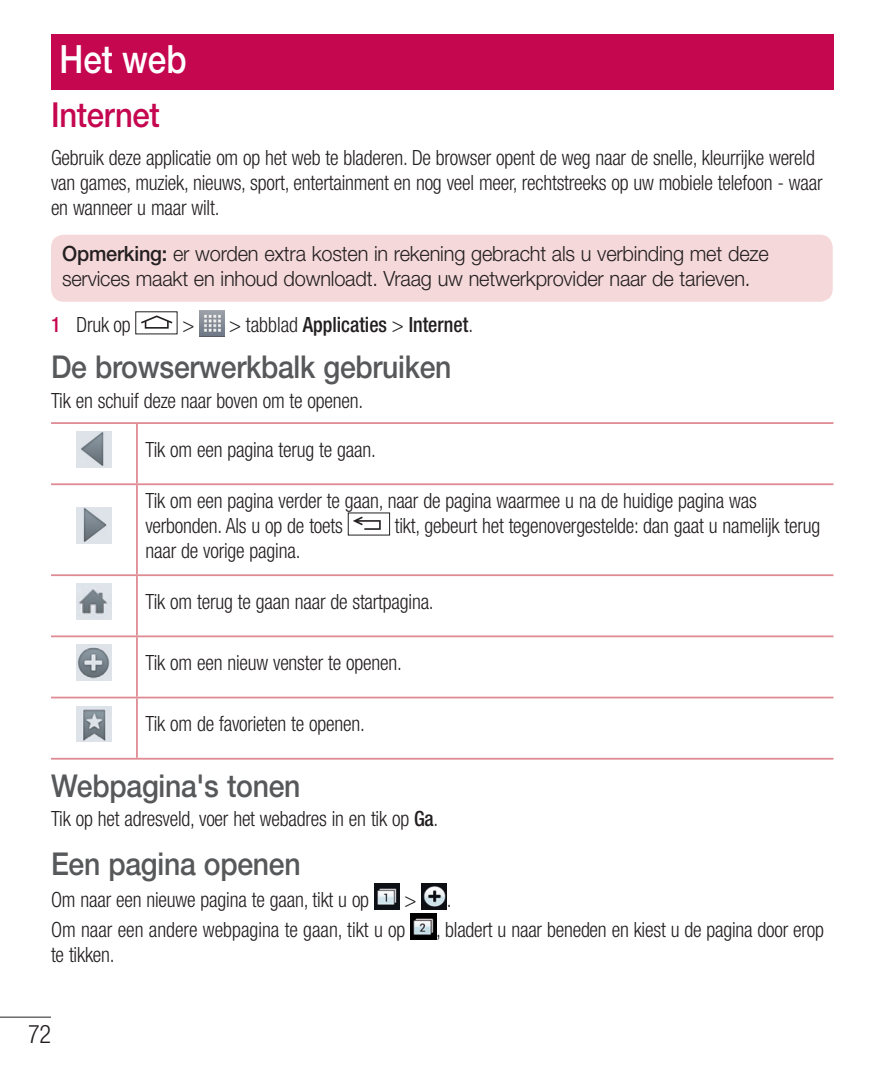
<style>
.page{position:relative;width:893px;height:1072px;background:#fff}
.page>*{position:absolute;margin:0;border:0;box-sizing:border-box;transform-origin:0 0}
.t1{font:500 39px "Helvetica Neue LT Pro";color:#fff;scale:.85 1}
.t2{font:500 34.5px "Helvetica Neue LT Pro";letter-spacing:-.01em;color:#c50750;scale:.9 1}
.t3{font:500 31.5px "Helvetica Neue LT Pro";letter-spacing:-.01em;color:#57585a;scale:.9 1}
.t4{font:300 condensed 25.5px "Helvetica Neue LT Pro";color:#231f20;scale:.95 1}
.t5{font:300 condensed 21px/25.2px "Helvetica Neue LT Pro";letter-spacing:-.01em;color:#231f20;scale:.95 1}
.t6{font:300 21px/25.2px "Helvetica Neue LT Pro";letter-spacing:-.01em;color:#231f20;scale:.95 1}
.t7{font:500 condensed 21px "Helvetica Neue LT Pro";color:#231f20;scale:.95 1}
.s1{font-weight:500}
.s2{font-weight:500;color:#c50750}
.s3{font-weight:300}
</style>
<div class="page">
<hr style="left:0;top:1016px;width:51px;height:1px;background:#231f20">
<div style="left:51px;top:34px;width:782px;height:55px;background:#c50750"></div>
<div style="left:51px;top:235px;width:782px;height:67px;background:#f5d8da;border-radius:13px"></div>
<svg style="left:141px;top:315px;width:32px;height:14px"></svg>
<img style="left:199px;top:310px;width:26px;height:26px">
<hr style="left:51px;top:422px;width:782px;height:2px;background:#df8b94">
<hr style="left:136px;top:424px;width:2px;height:59px;background:#df8b94">
<hr style="left:51px;top:483px;width:782px;height:2px;background:#df8b94">
<hr style="left:136px;top:485px;width:2px;height:89px;background:#df8b94">
<hr style="left:51px;top:574px;width:782px;height:2px;background:#df8b94">
<hr style="left:136px;top:576px;width:2px;height:59px;background:#df8b94">
<hr style="left:51px;top:635px;width:782px;height:2px;background:#df8b94">
<hr style="left:136px;top:637px;width:2px;height:59px;background:#df8b94">
<hr style="left:51px;top:696px;width:782px;height:2px;background:#df8b94">
<hr style="left:136px;top:698px;width:2px;height:59px;background:#df8b94">
<hr style="left:51px;top:757px;width:782px;height:2px;background:#df8b94">
<img style="left:76px;top:431px;width:35px;height:36px">
<img style="left:76px;top:507px;width:35px;height:36px">
<svg style="left:353px;top:516px;width:28px;height:14px"></svg>
<div style="left:348px;top:512px;width:42px;height:23px;border:1px solid #231f20"></div>
<img style="left:76px;top:583px;width:35px;height:36px">
<img style="left:76px;top:645px;width:35px;height:35px">
<img style="left:76px;top:706px;width:35px;height:35px">
<img style="left:374px;top:883px;width:26px;height:27px">
<img style="left:421px;top:883px;width:26px;height:27px">
<img style="left:411px;top:913px;width:25px;height:27px">
<h1 class="t1" style="left:60px;top:45px;width:151px">Het web</h1>
<h2 class="t2" style="left:51px;top:102px;width:122px">Internet</h2>
<p class="t5" style="left:51px;top:147px;width:814px">Gebruik deze applicatie om op het web te bladeren. De browser opent de weg naar de snelle, kleurrijke wereld van games, muziek, nieuws, sport, entertainment en nog veel meer, rechtstreeks op uw mobiele telefoon - waar en wanneer u maar wilt.</p>
<p class="t6" style="left:62px;top:243px;width:745px"><span class="s1">Opmerking:</span> er worden extra kosten in rekening gebracht als u verbinding met deze services maakt en inhoud downloadt. Vraag uw netwerkprovider naar de tarieven.</p>
<p class="t5" style="left:51px;top:314px;width:85px"><span class="s2">1</span> Druk op</p>
<p class="t7" style="left:182px;top:317px;width:308px"><span class="s3">&gt; &gt; tabblad</span> Applicaties <span class="s3">&gt;</span> Internet<span class="s3">.</span></p>
<h3 class="t3" style="left:51px;top:355px;width:446px">De browserwerkbalk gebruiken</h3>
<p class="t5" style="left:51px;top:389px;width:330px">Tik en schuif deze naar boven om te openen.</p>
<p class="t5" style="left:145px;top:439px;width:244px">Tik om een pagina terug te gaan.</p>
<p class="t5" style="left:145px;top:490px;width:645px">Tik om een pagina verder te gaan, naar de pagina waarmee u na de huidige pagina was verbonden. Als u op de toets</p>
<p class="t5" style="left:395px;top:515px;width:449px">tikt, gebeurt het tegenovergestelde: dan gaat u namelijk terug</p>
<p class="t5" style="left:145px;top:540px;width:165px">naar de vorige pagina.</p>
<p class="t5" style="left:145px;top:591px;width:305px">Tik om terug te gaan naar de startpagina.</p>
<p class="t5" style="left:145px;top:652px;width:271px">Tik om een nieuw venster te openen.</p>
<p class="t5" style="left:145px;top:713px;width:232px">Tik om de favorieten te openen.</p>
<h3 class="t3" style="left:51px;top:774px;width:279px">Webpagina's tonen</h3>
<p class="t5" style="left:51px;top:808px;width:409px">Tik op het adresveld, voer het webadres in en tik op <span class="s1">Ga</span>.</p>
<h3 class="t3" style="left:51px;top:852px;width:279px">Een pagina openen</h3>
<p class="t5" style="left:51px;top:888px;width:336px">Om naar een nieuwe pagina te gaan, tikt u op</p>
<p class="t5" style="left:51px;top:886px;width:423px;line-height:30px;text-indent:354px">&gt; .<br>Om naar een andere webpagina te gaan, tikt u op</p>
<p class="t5" style="left:436px;top:918px;width:410px">, bladert u naar beneden en kiest u de pagina door erop</p>
<p class="t5" style="left:51px;top:943px;width:68px">te tikken.</p>
<p class="t4" style="left:28px;top:1025px;width:26px">72</p>
</div>
